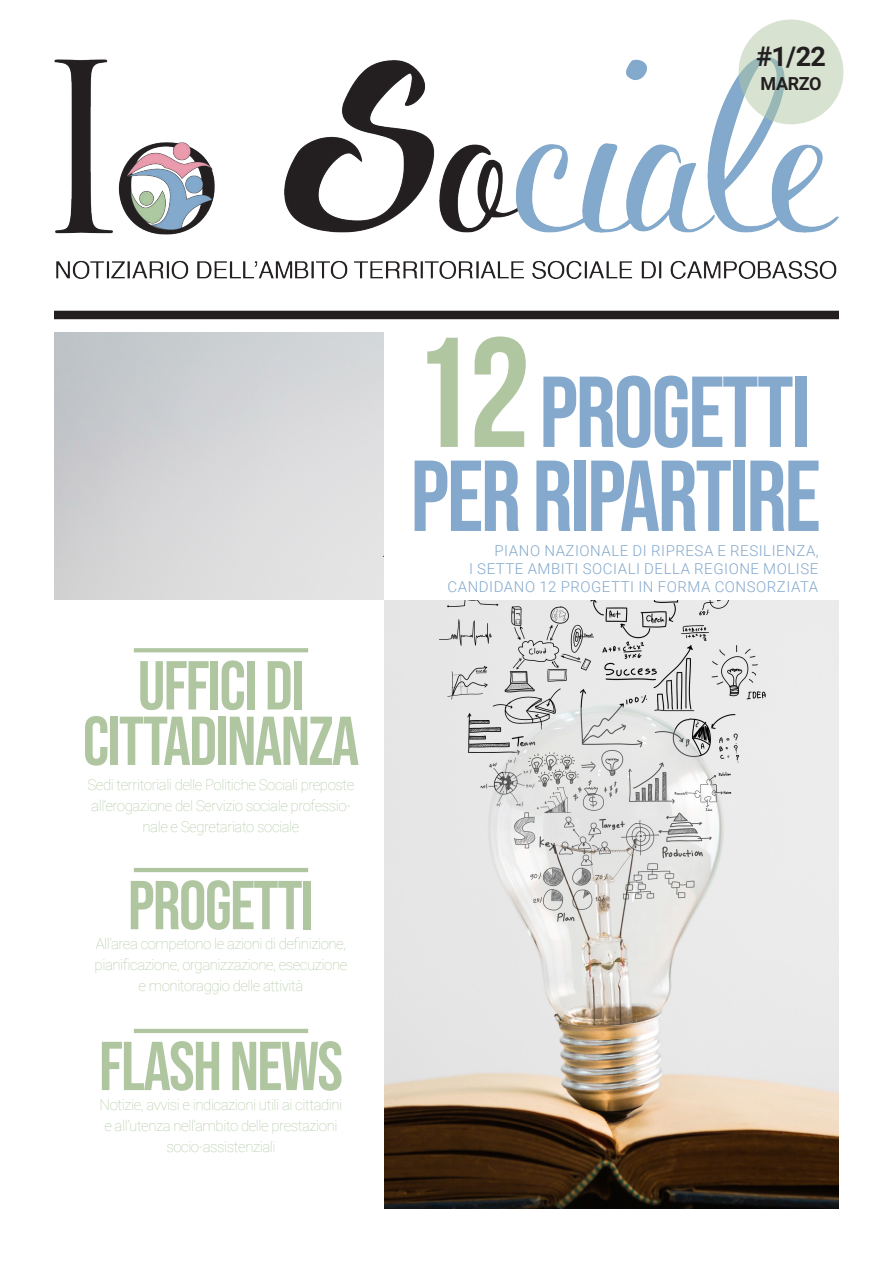
<style>
.page{position:relative;width:893px;height:1263px;background:#fff}
.page>*{position:absolute;margin:0;border:0;box-sizing:border-box;transform-origin:0 0}
.TITLE_5{font:100.5px "Bebas Neue";letter-spacing:-.025em;color:#84a9cd}
.TITLE_6{font:69px "Bebas Neue";letter-spacing:-.025em;color:#afc6a1}
.TITLE_2{font:700 27px "Roboto";color:#231f20}
.TITLE_2-2{font:700 18px "Roboto";letter-spacing:-.025em;color:#231f20}
.title_7{font:100 15px/21px "Roboto";letter-spacing:-.03em;color:#afc6a1;text-align:center}
.body_text{font:300 15px "Roboto";letter-spacing:.035em;color:#84a9cd}
.s1{font-weight:700;font-size:156px;color:#afc6a1}
</style>
<div class="page">
<img style="left:54px;top:332px;width:785px;height:877px">
<div style="left:384px;top:329px;width:469px;height:271px;background:#fff"></div>
<div style="left:26px;top:600px;width:358px;height:618px;background:#fff"></div>
<div style="left:54px;top:311px;width:785px;height:8px;background:#231f20"></div>
<svg style="left:134px;top:648px;width:174px;height:4px"></svg>
<img style="left:54px;top:57px;width:785px;height:222px">
<svg style="left:739px;top:20px;width:104px;height:104px;background:#cfdecd"></svg>
<hr style="left:134px;top:868px;width:174px;height:4px;background:#afc6a1">
<hr style="left:134px;top:1029px;width:174px;height:4px;background:#afc6a1">
<p class="TITLE_2" style="left:756px;top:37px;width:71px">#1/22</p>
<p class="TITLE_2-2" style="left:761px;top:71px;width:62px">MARZO</p>
<p class="TITLE_6" style="left:138px;top:646px;width:168px">UFFICI DI</p>
<p class="TITLE_6" style="left:83px;top:702px;width:278px">CITTADINANZA</p>
<p class="title_7" style="left:88px;top:773px;width:268px">Sedi territoriali delle Politiche Sociali preposte all’erogazione del Servizio sociale professio&shy;nale e Segretariato sociale</p>
<p class="TITLE_6" style="left:128px;top:866px;width:188px">PROGETTI</p>
<p class="title_7" style="left:95px;top:933px;width:254px;text-align:left">All’area competono le azioni di definizione, pianificazione, organizzazione, esecuzione</p>
<p class="title_7" style="left:139px;top:975px;width:166px">e monitoraggio delle attività</p>
<p class="TITLE_6" style="left:99px;top:1027px;width:245px">FLASH NEWS</p>
<p class="title_7" style="left:100px;top:1094px;width:244px">Notizie, avvisi e indicazioni utili ai cittadini</p>
<p class="title_7" style="left:104px;top:1115px;width:235px">e all’utenza nell’ambito delle prestazioni</p>
<p class="title_7" style="left:166px;top:1136px;width:111px">socio-assistenziali</p>
<p class="TITLE_5" style="left:410px;top:355px;width:401px"><span class="s1">12</span>PROGETTI</p>
<p class="TITLE_5" style="left:410px;top:439px;width:412px">PER RIPARTIRE</p>
<p class="body_text" style="left:495px;top:540px;width:325px">PIANO NAZIONALE DI RIPRESA E RESILIENZA,</p>
<p class="body_text" style="left:469px;top:558px;width:351px">I SETTE AMBITI SOCIALI DELLA REGIONE MOLISE</p>
<p class="body_text" style="left:448px;top:576px;width:372px">CANDIDANO 12 PROGETTI IN FORMA CONSORZIATA</p>
</div>
